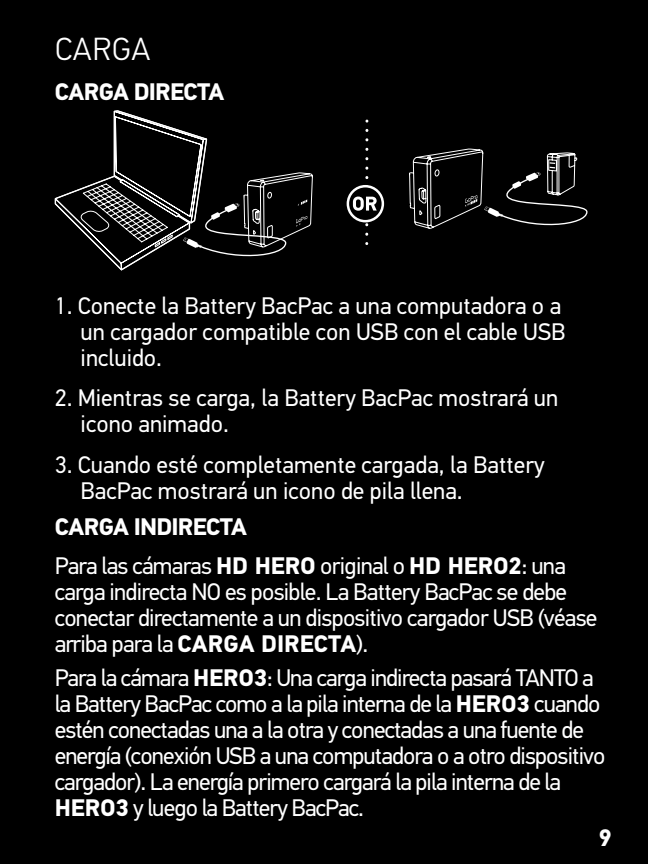
<style>
.page{position:relative;width:648px;height:864px;background:#000}
.page>*{position:absolute;margin:0;border:0;box-sizing:border-box;transform-origin:0 0}
.t1{font:300 32px "PF Din Text Pro";color:#fff}
.t2{font:24px/26px "PF Din Text Pro";letter-spacing:-.03em;color:#fff}
.t3{font:24px/26px "PF Din Text Pro";color:#fff}
.t4{font:700 24px/38.8px "PF Din Text Pro";letter-spacing:-.03em;color:#fff}
.s1{font-weight:400}
.s2{font-weight:700}
</style>
<div class="page">
<svg style="left:409px;top:148px;width:179px;height:81px"></svg>
<svg style="left:55px;top:110px;width:99px;height:160px"></svg>
<svg style="left:348px;top:186px;width:35px;height:35px"></svg>
<div style="left:347px;top:185px;width:37px;height:37px;border:2px solid #fff;border-radius:50%"></div>
<svg style="left:353px;top:119px;width:24px;height:126px"></svg>
<svg style="left:154px;top:121px;width:159px;height:136px"></svg>
<h1 class="t1" style="left:55px;top:30px;width:96px">CARGA</h1>
<p class="t4" style="left:55px;top:73px;width:171px">CARGA DIRECTA</p>
<p class="t3" style="left:81px;top:293px;width:486px;text-indent:-26px">1. Conecte la Battery BacPac a una computadora o a un cargador compatible con USB con el cable USB incluido.</p>
<p class="t3" style="left:81px;top:385px;width:479px;text-indent:-26px">2. Mientras se carga, la Battery BacPac mostrará un icono animado.</p>
<p class="t3" style="left:81px;top:452px;width:465px;text-indent:-26px">3. Cuando esté completamente cargada, la Battery<br>BacPac mostrará un icono de pila llena.</p>
<p class="t4" style="left:55px;top:508px;width:513px">CARGA INDIRECTA<br><span class="s1">Para las cámaras</span> HD HERO <span class="s1">original o</span> HD HERO2<span class="s1">: una</span></p>
<p class="t2" style="left:55px;top:579px;width:544px">carga indirecta NO es posible. La Battery BacPac se debe conectar directamente a un dispositivo cargador USB (véase arriba para la <span class="s2">CARGA DI RECTA</span>).</p>
<p class="t2" style="left:55px;top:665px;width:552px">Para la cámara <span class="s2">HERO3</span>: Una carga indirecta pasará TANTO a la Battery BacPac como a la pila interna de la <span class="s2">HERO3</span> cuando estén conectadas una a la otra y conectadas a una fuente de energía (conexión USB a una computadora o a otro dispositivo cargador). La energía primero cargará la pila interna de la <span class="s2">HERO3</span> y luego la Battery BacPac.</p>
<p class="t4" style="left:598px;top:819px;width:15px">9</p>
</div>
